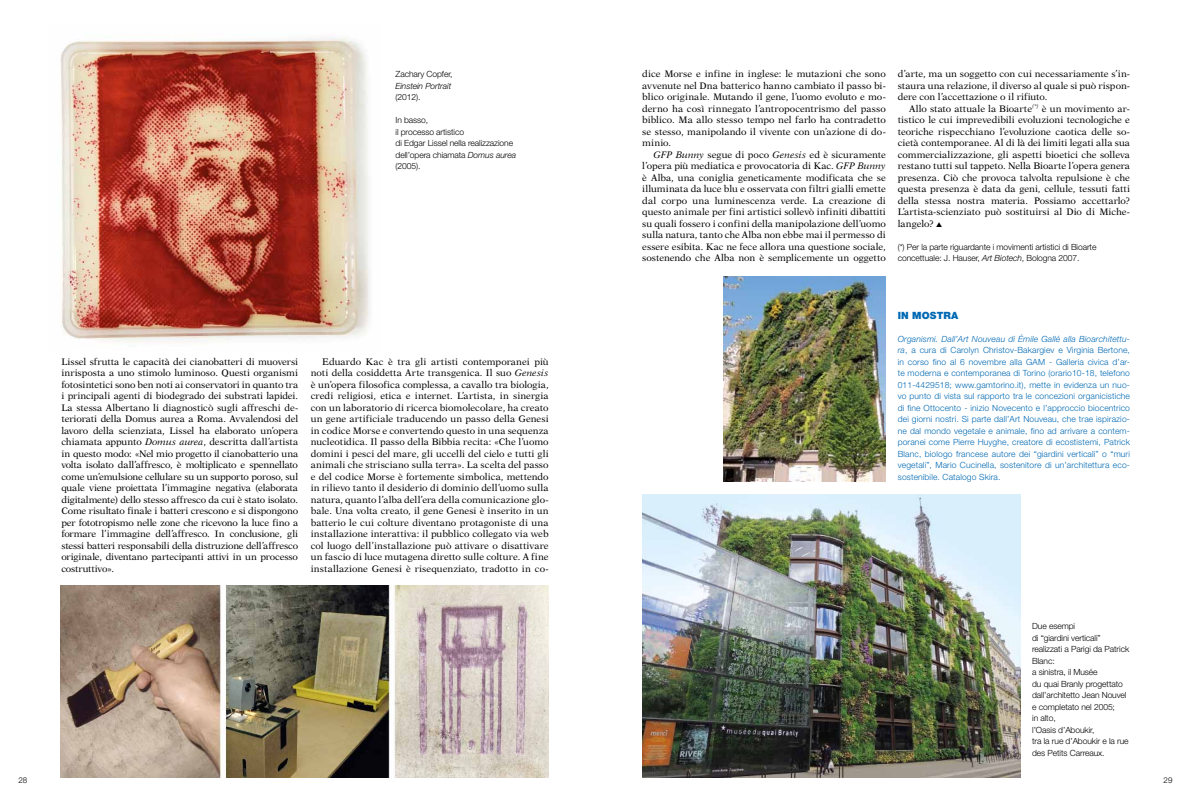
<style>
.page{position:relative;width:1191px;height:808px;background:#fff}
.page>*{position:absolute;margin:0;border:0;box-sizing:border-box;transform-origin:0 0}
.t1{font:900 10px "Helvetica Neue LT Std";letter-spacing:.015em;color:#0069b4}
.t2{font:9.5px/11.5px "New Aster LT Std";color:#000;text-align:justify}
.t3{font:300 8.5px/11.5px "Helvetica Neue LT Std";letter-spacing:.015em;color:#0069b4;text-align:justify}
.t4{font:300 8.5px/11.5px "Helvetica Neue LT Std";letter-spacing:-.01em;color:#000}
.t5{font:italic 300 8.5px "Helvetica Neue LT Std";letter-spacing:-.01em;color:#000}
.t6{font:300 8px "Helvetica Neue LT Std";color:#000}
.s1{font-style:italic}
</style>
<div class="page">
<img style="left:642px;top:495px;width:378px;height:282px">
<img style="left:723px;top:276px;width:163px;height:206px">
<img style="left:60px;top:36px;width:310px;height:307px">
<img style="left:61px;top:586px;width:488px;height:191px">
<p class="t4" style="left:395px;top:68px;width:58px">Zachary Copfer,</p>
<p class="t5" style="left:395px;top:80px;width:57px">Einstein Portrait</p>
<p class="t4" style="left:395px;top:91px;width:26px">(2012).</p>
<p class="t4" style="left:395px;top:114px;width:122px">In basso,<br>il processo artistico<br>di Edgar Lissel nella realizzazione dell’opera chiamata <span class="s1">Domus aurea </span>(2005).</p>
<p class="t2" style="left:61px;top:356px;width:238px">Lissel sfrutta le capacità dei cianobatteri di muoversi inrisposta a uno stimolo luminoso. Questi organismi fotosintetici sono ben noti ai conservatori in quanto tra i principali agenti di biodegrado dei substrati lapidei.<br>La stessa Albertano li diagnosticò sugli affreschi de&shy;teriorati della Domus aurea a Roma. Avvalendosi del lavoro della scienziata, Lissel ha elaborato un’opera chiamata appunto <span class="s1">Domus aurea</span>, descritta dall’artista in questo modo: «Nel mio progetto il cianobatterio una volta isolato dall’affresco, è moltiplicato e spennellato come un’emulsione cellulare su un supporto poroso, sul quale viene proiettata l’immagine negativa (elaborata digitalmente) dello stesso affresco da cui è stato isolato.<br>Come risultato finale i batteri crescono e si dispongono per fototropismo nelle zone che ricevono la luce fino a formare l’immagine dell’affresco. In conclusione, gli stessi batteri responsabili della distruzione dell’affresco originale, diventano partecipanti attivi in un processo costruttivo».</p>
<p class="t2" style="left:311px;top:356px;width:239px;text-indent:11px">Eduardo Kac è tra gli artisti contemporanei più noti della cosiddetta Arte transgenica. Il suo <span class="s1">Genesis </span>è un’opera filosofica complessa, a cavallo tra biologia, credi religiosi, etica e internet. L’artista, in sinergia con un laboratorio di ricerca biomolecolare, ha creato un gene artificiale traducendo un passo della Genesi in codice Morse e convertendo questo in una sequenza nucleotidica. Il passo della Bibbia recita: «Che l’uomo domini i pesci del mare, gli uccelli del cielo e tutti gli animali che strisciano sulla terra». La scelta del passo e del codice Morse è fortemente simbolica, mettendo in rilievo tanto il desiderio di dominio dell’uomo sulla natura, quanto l’alba dell’era della comunicazione glo&shy;bale. Una volta creato, il gene Genesi è inserito in un batterio le cui colture diventano protagoniste di una installazione interattiva: il pubblico collegato via web col luogo dell’installazione può attivare o disattivare un fascio di luce mutagena diretto sulle colture. A fine installazione Genesi è risequenziato, tradotto in co-</p>
<p class="t2" style="left:642px;top:68px;width:245px">dice Morse e infine in inglese: le mutazioni che sono avvenute nel Dna batterico hanno cambiato il passo bi&shy;blico originale. Mutando il gene, l’uomo evoluto e mo&shy;derno ha così rinnegato l’antropocentrismo del passo biblico. Ma allo stesso tempo nel farlo ha contradetto se stesso, manipolando il vivente con un’azione di do&shy;minio.</p>
<p class="t2" style="left:642px;top:149px;width:245px;text-indent:11px"><span class="s1">GFP Bunny</span> segue di poco <span class="s1">Genesis</span> ed è sicuramente l’opera più mediatica e provocatoria di Kac. <span class="s1">GFP Bunny </span>è Alba, una coniglia geneticamente modificata che se illuminata da luce blu e osservata con filtri gialli emette dal corpo una luminescenza verde. La creazione di questo animale per fini artistici sollevò infiniti dibattiti su quali fossero i confini della manipolazione dell’uomo sulla natura, tanto che Alba non ebbe mai il permesso di essere esibita. Kac ne fece allora una questione sociale, sostenendo che Alba non è semplicemente un oggetto</p>
<p class="t2" style="left:897px;top:68px;width:234px">d’arte, ma un soggetto con cui necessariamente s’in&shy;staura una relazione, il diverso al quale si può rispon&shy;dere con l’accettazione o il rifiuto.</p>
<p class="t2" style="left:897px;top:103px;width:234px;text-indent:11px">Allo stato attuale la Bioarte<sup>(*)</sup> è un movimento ar&shy;tistico le cui imprevedibili evoluzioni tecnologiche e teoriche rispecchiano l’evoluzione caotica delle so&shy;cietà contemporanee. Al di là dei limiti legati alla sua commercializzazione, gli aspetti bioetici che solleva restano tutti sul tappeto. Nella Bioarte l’opera genera presenza. Ciò che provoca talvolta repulsione è che questa presenza è data da geni, cellule, tessuti fatti della stessa nostra materia. Possiamo accettarlo?<br>L’artista-scienziato può sostituirsi al Dio di Miche&shy;langelo? ▲</p>
<p class="t4" style="left:897px;top:241px;width:200px">(*) Per la parte riguardante i movimenti artistici di Bioarte concettuale: J. Hauser, <span class="s1">Art Biotech</span>, Bologna 2007.</p>
<p class="t1" style="left:897px;top:309px;width:62px">IN MOSTRA</p>
<p class="t3" style="left:897px;top:333px;width:234px"><span class="s1">Organismi. Dall’Art Nouveau di émile Gallé alla Bioarchitettu&shy;ra</span>, a cura di Carolyn Christov-Bakargiev e Virginia Bertone, in corso fino al 6 novembre alla GAM - Galleria civica d’ar&shy;te moderna e contemporanea di Torino (orario10-18, telefono 011-4429518; www.gamtorino.it), mette in evidenza un nuo&shy;vo punto di vista sul rapporto tra le concezioni organicistiche di fine Ottocento - inizio Novecento e l’approccio biocentrico dei giorni nostri. Si parte dall’Art Nouveau, che trae ispirazio&shy;ne dal mondo vegetale e animale, fino ad arrivare a contem&shy;poranei come Pierre Huyghe, creatore di ecostistemi, Patrick Blanc, biologo francese autore dei “giardini verticali” o “muri vegetali”, Mario Cucinella, sostenitore di un’architettura eco&shy;sostenibile. Catalogo Skira.</p>
<p class="t4" style="left:1032px;top:620px;width:99px">Due esempi<br>di “giardini verticali” realizzati a Parigi da Patrick<br>Blanc:<br>a sinistra, il Musée<br>du quai Branly progettato dall’architetto Jean Nouvel e completato nel 2005;<br>in alto,<br>l’Oasis d’Aboukir,<br>tra la rue d’Aboukir e la rue des Petits Carreaux.</p>
<p class="t6" style="left:18px;top:775px;width:10px">28</p>
<p class="t6" style="left:1163px;top:775px;width:10px">29</p>
</div>
